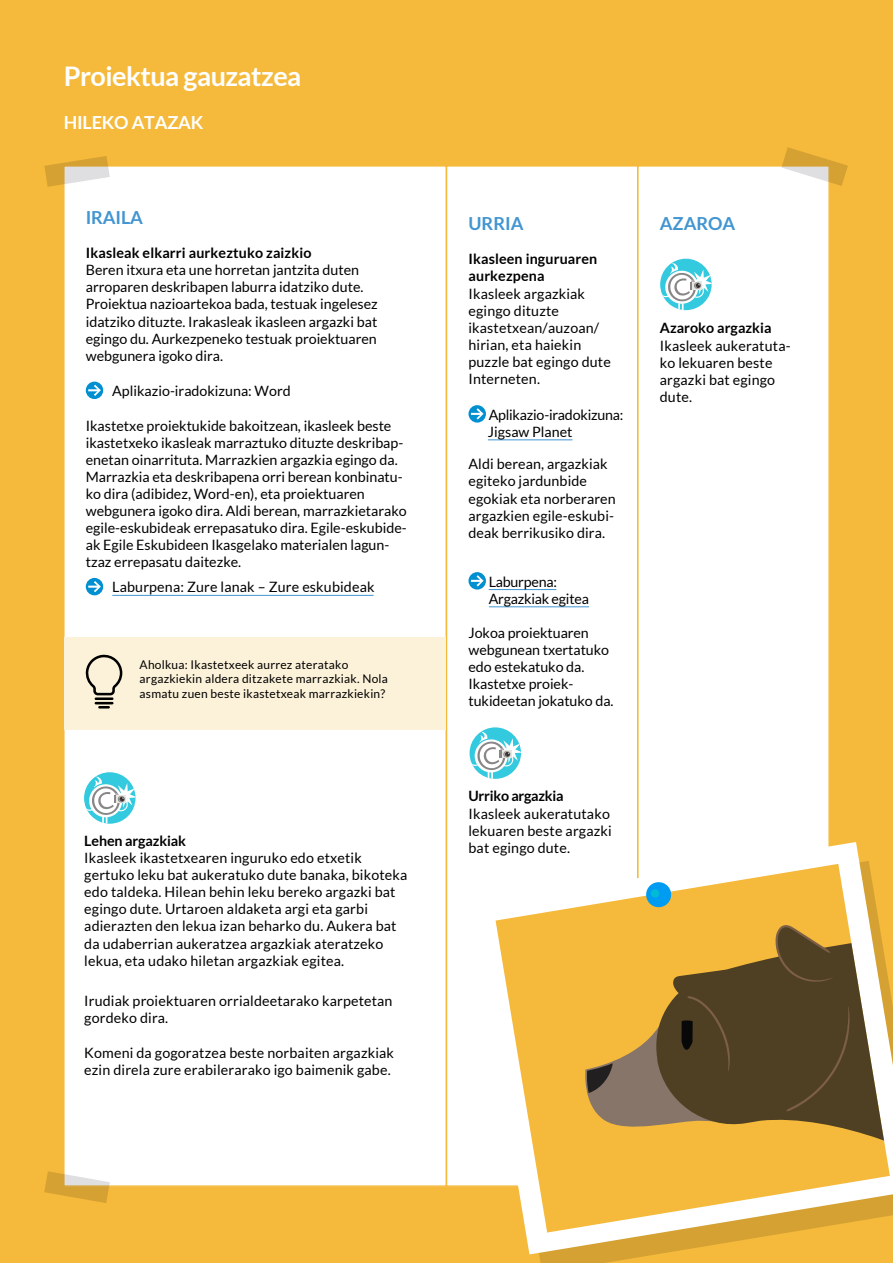
<style>
.page{position:relative;width:893px;height:1263px;background:#f5ba3b}
.page>*{position:absolute;margin:0;border:0;box-sizing:border-box;transform-origin:0 0}
.t1{font:700 27px "Lato";letter-spacing:-.02em;color:#fff}
.t2{font:700 18px "Lato";color:#4195d1}
.t3{font:700 18px "Lato";letter-spacing:-.01em;color:#fff}
.t4{font:14.25px/17.1px "Lato";color:#000}
.t5{font:700 14.25px/17.1px "Lato";letter-spacing:.01em;color:#000}
.t6{font:700 14.25px "Lato";letter-spacing:-.015em;color:#000}
.t7{font:700 14.25px "Lato";letter-spacing:-.01em;color:#000}
.t8{font:12px/14.4px "Lato";letter-spacing:.02em;color:#000}
</style>
<div class="page">
<div style="left:64px;top:166px;width:382px;height:1020px;background:#fff"></div>
<hr style="left:112px;top:595px;width:262px;height:1px;background:#4195d1">
<div style="left:86px;top:382px;width:17px;height:17px;background:#008fd1;border-radius:50%"></div>
<svg style="left:88px;top:385px;width:13px;height:11px"></svg>
<div style="left:86px;top:578px;width:17px;height:17px;background:#008fd1;border-radius:50%"></div>
<svg style="left:88px;top:581px;width:13px;height:11px"></svg>
<div style="left:446px;top:166px;width:192px;height:1020px;background:#fff"></div>
<hr style="left:488px;top:439px;width:84px;height:1px;background:#4195d1">
<hr style="left:489px;top:589px;width:67px;height:1px;background:#4195d1">
<hr style="left:489px;top:606px;width:100px;height:1px;background:#4195d1">
<svg style="left:468px;top:405px;width:18px;height:18px"></svg>
<svg style="left:471px;top:408px;width:12px;height:11px"></svg>
<svg style="left:468px;top:572px;width:18px;height:17px"></svg>
<svg style="left:471px;top:575px;width:12px;height:11px"></svg>
<div style="left:446px;top:165px;width:193px;height:1022px;border:2px solid #f5ba3b"></div>
<div style="left:638px;top:166px;width:191px;height:1020px;background:#fff"></div>
<div style="left:637px;top:165px;width:193px;height:1022px;border:2px solid #f5ba3b"></div>
<svg style="left:44px;top:1171px;width:66px;height:32px"></svg>
<svg style="left:781px;top:147px;width:67px;height:39px"></svg>
<svg style="left:44px;top:156px;width:66px;height:31px"></svg>
<div style="left:65px;top:637px;width:381px;height:93px;background:#fcf2d9"></div>
<svg style="left:85px;top:655px;width:38px;height:53px"></svg>
<svg style="left:84px;top:772px;width:52px;height:52px"></svg>
<svg style="left:84px;top:776px;width:52px;height:48px"></svg>
<svg style="left:470px;top:727px;width:51px;height:52px"></svg>
<svg style="left:470px;top:732px;width:51px;height:47px"></svg>
<div style="left:660px;top:259px;width:52px;height:51px;background:#33c9de;border-radius:50%"></div>
<svg style="left:660px;top:263px;width:52px;height:47px"></svg>
<svg style="left:529px;top:1254px;width:128px;height:9px"></svg>
<svg style="left:472px;top:842px;width:421px;height:412px"></svg>
<svg style="left:496px;top:864px;width:394px;height:368px;fill:#f5ba3b"></svg>
<svg style="left:651px;top:931px;width:234px;height:266px;background:#b89448"></svg>
<div style="left:784px;top:1006px;width:66px;height:106px;background:#4f4024"></div>
<svg style="left:776px;top:925px;width:57px;height:58px;background:#72592b"></svg>
<svg style="left:582px;top:970px;width:151px;height:165px;background:#99783b"></svg>
<div style="left:646px;top:882px;width:25px;height:25px;background:#009cf2;border-radius:50%"></div>
<div style="left:651px;top:889px;width:8px;height:8px;background:#00bad6;border-radius:50%"></div>
<h1 class="t1" style="left:64px;top:60px;width:239px">Proiektua gauzatzea</h1>
<p class="t3" style="left:64px;top:112px;width:141px">HILEKO ATAZAK</p>
<p class="t2" style="left:86px;top:207px;width:59px">IRAILA</p>
<p class="t5" style="left:86px;top:244px;width:227px">Ikasleak elkarri aurkeztuko zaizkio</p>
<p class="t4" style="left:86px;top:261px;width:294px">Beren itxura eta une horretan jantzita duten arroparen deskribapen laburra idatziko dute.<br>Proiektua nazioartekoa bada, testuak ingelesez idatziko dituzte. Irakasleak ikasleen argazki bat egingo du. Aurkezpeneko testuak proiektuaren webgunera igoko dira.</p>
<p class="t4" style="left:112px;top:382px;width:180px">Aplikazio-iradokizuna: Word</p>
<p class="t4" style="left:86px;top:417px;width:322px">Ikastetxe proiektukide bakoitzean, ikasleek beste ikastetxeko ikasleak marraztuko dituzte deskribap&shy;enetan oinarrituta. Marrazkien argazkia egingo da.<br>Marrazkia eta deskribapena orri berean konbinatu&shy;ko dira (adibidez, Word-en), eta proiektuaren webgunera igoko dira. Aldi berean, marrazkietarako egile-eskubideak errepasatuko dira. Egile-eskubide&shy;ak Egile Eskubideen Ikasgelako materialen lagun&shy;tzaz errepasatu daitezke.</p>
<p class="t4" style="left:112px;top:578px;width:264px">Laburpena: Zure lanak – Zure eskubideak</p>
<p class="t8" style="left:140px;top:657px;width:250px">Aholkua: Ikastetxeek aurrez ateratako argazkiekin aldera ditzakete marrazkiak. Nola asmatu zuen beste ikastetxeak marrazkiekin?</p>
<p class="t7" style="left:84px;top:832px;width:103px">Lehen argazkiak</p>
<p class="t4" style="left:84px;top:849px;width:325px">Ikasleek ikastetxearen inguruko edo etxetik gertuko leku bat aukeratuko dute banaka, bikoteka edo taldeka. Hilean behin leku bereko argazki bat egingo dute. Urtaroen aldaketa argi eta garbi adierazten den lekua izan beharko du. Aukera bat da udaberrian aukeratzea argazkiak ateratzeko lekua, eta udako hiletan argazkiak egitea.</p>
<p class="t4" style="left:84px;top:992px;width:310px">Irudiak proiektuaren orrialdeetarako karpetetan gordeko dira.</p>
<p class="t4" style="left:84px;top:1044px;width:311px">Komeni da gogoratzea beste norbaiten argazkiak ezin direla zure erabilerarako igo baimenik gabe.</p>
<p class="t2" style="left:468px;top:213px;width:56px">URRIA</p>
<p class="t5" style="left:468px;top:250px;width:130px">Ikasleen inguruaren aurkezpena</p>
<p class="t4" style="left:468px;top:285px;width:144px">Ikasleek argazkiak egingo dituzte ikastetxean/auzoan/ hirian, eta haiekin puzzle bat egingo dute<br>Interneten.</p>
<p class="t4" style="left:488px;top:406px;width:137px">Aplikazio-iradokizuna:<br>Jigsaw Planet</p>
<p class="t4" style="left:468px;top:455px;width:149px">Aldi berean, argazkiak egiteko jardunbide egokiak eta norberaren argazkien egile-eskubi&shy;deak berrikusiko dira.</p>
<p class="t4" style="left:489px;top:573px;width:102px">Laburpena:<br>Argazkiak egitea</p>
<p class="t4" style="left:468px;top:624px;width:147px">Jokoa proiektuaren webgunean txertatuko edo estekatuko da.<br>Ikastetxe proiek&shy;tukideetan jokatuko da.</p>
<p class="t6" style="left:468px;top:788px;width:97px">Urriko argazkia</p>
<p class="t4" style="left:468px;top:805px;width:145px">Ikasleek aukeratutako lekuaren beste argazki bat egingo dute.</p>
<p class="t2" style="left:660px;top:213px;width:77px">AZAROA</p>
<p class="t5" style="left:660px;top:319px;width:113px">Azaroko argazkia</p>
<p class="t4" style="left:660px;top:337px;width:132px">Ikasleek aukeratuta&shy;ko lekuaren beste argazki bat egingo dute.</p>
</div>
